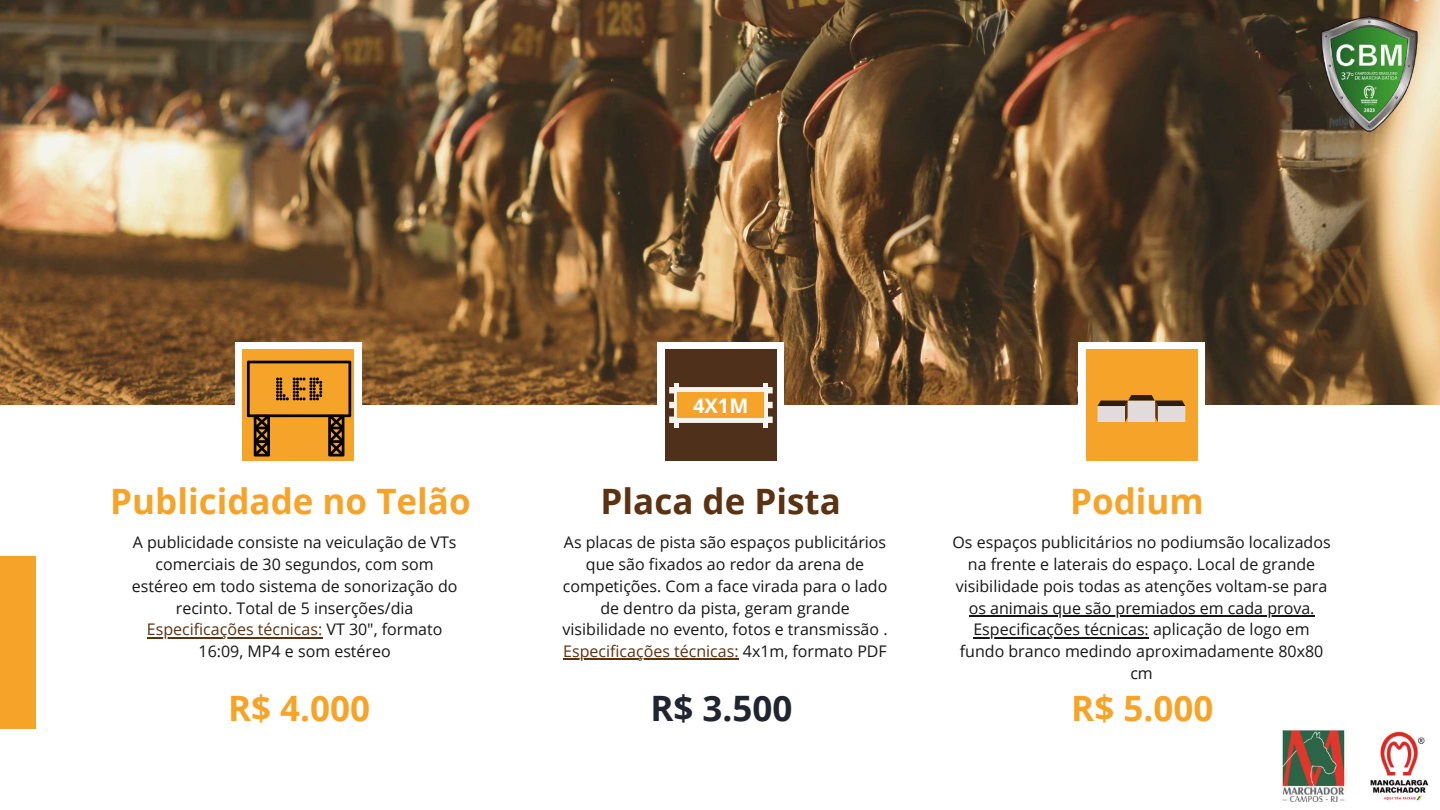
<style>
.page{position:relative;width:1440px;height:810px;background:#fff}
.page>*{position:absolute;margin:0;border:0;box-sizing:border-box;transform-origin:0 0}
.t1{font:700 35px "Open Sans";color:#f6a429}
.t2{font:700 35px "Open Sans";color:#5b3212}
.t3{font:700 35px "Open Sans";color:#20252f}
.t4{font:700 20.2px "Open Sans";color:#fff}
.t5{font:16px/21.8px "Open Sans";color:#171616;text-align:center}
.s1{color:#5b3212}
</style>
<div class="page">
<div style="left:0;top:556px;width:36px;height:173px;background:#f6a429"></div>
<img style="left:0;top:0;width:1440px;height:405px">
<div style="left:235px;top:342px;width:127px;height:126px;background:#fff"></div>
<div style="left:242px;top:349px;width:112px;height:112px;background:#f6a429"></div>
<div style="left:657px;top:342px;width:126px;height:126px;background:#fff"></div>
<div style="left:665px;top:349px;width:112px;height:112px;background:#4e301b"></div>
<div style="left:1078px;top:342px;width:127px;height:126px;background:#fff"></div>
<div style="left:1086px;top:349px;width:112px;height:112px;background:#f6a429"></div>
<img style="left:1281px;top:729px;width:65px;height:73px">
<img style="left:1370px;top:731px;width:59px;height:71px">
<svg style="left:674px;top:383px;width:5px;height:44px"></svg>
<div style="left:763px;top:383px;width:5px;height:44px;background:#f9f5f0"></div>
<div style="left:669px;top:387px;width:104px;height:6px;background:#f9f5f0"></div>
<div style="left:669px;top:417px;width:104px;height:6px;background:#f9f5f0"></div>
<div style="left:669px;top:402px;width:104px;height:6px;background:#f9f5f0"></div>
<div style="left:678px;top:392px;width:86px;height:26px;background:#f6a429"></div>
<svg style="left:247px;top:361px;width:104px;height:95px"></svg>
<svg style="left:1098px;top:395px;width:87px;height:27px;background:#bfa991"></svg>
<hr style="left:147px;top:637px;width:175px;height:1px;background:#5b3212">
<hr style="left:563px;top:659px;width:176px;height:1px;background:#5b3212">
<hr style="left:969px;top:615px;width:346px;height:2px;background:#171616">
<hr style="left:973px;top:637px;width:176px;height:1px;background:#171616">
<img style="left:1305px;top:10px;width:127px;height:127px">
<p class="t4" style="left:693px;top:391px;width:57px">4X1M</p>
<h1 class="t1" style="left:110px;top:477px;width:362px">Publicidade no Telão</h1>
<h1 class="t2" style="left:601px;top:477px;width:242px">Placa de Pista</h1>
<h1 class="t1" style="left:1070px;top:477px;width:135px">Podium</h1>
<p class="t5" style="left:132px;top:531px;width:327px">A publicidade consiste na veiculação de VTs comerciais de 30 segundos, com som estéreo em todo sistema de sonorização do recinto. Total de 5 inserções/dia <span class="s1">Especificações técnicas:</span> VT 30", formato 16:09, MP4 e som estéreo</p>
<h1 class="t1" style="left:228px;top:684px;width:144px">R$ 4.000</h1>
<p class="t5" style="left:563px;top:531px;width:327px">As placas de pista são espaços publicitários que são fixados ao redor da arena de competições. Com a face virada para o lado de dentro da pista, geram grande visibilidade no evento, fotos e transmissão .<br><span class="s1">Especificações técnicas:</span> 4x1m, formato PDF</p>
<h1 class="t3" style="left:650px;top:684px;width:144px">R$ 3.500</h1>
<p class="t5" style="left:953px;top:531px;width:380px">Os espaços publicitários no podiumsão localizados na frente e laterais do espaço. Local de grande visibilidade pois todas as atenções voltam-se para os animais que são premiados em cada prova.<br>Especificações técnicas: aplicação de logo em fundo branco medindo aproximadamente 80x80 cm</p>
<h1 class="t1" style="left:1071px;top:684px;width:144px">R$ 5.000</h1>
</div>
